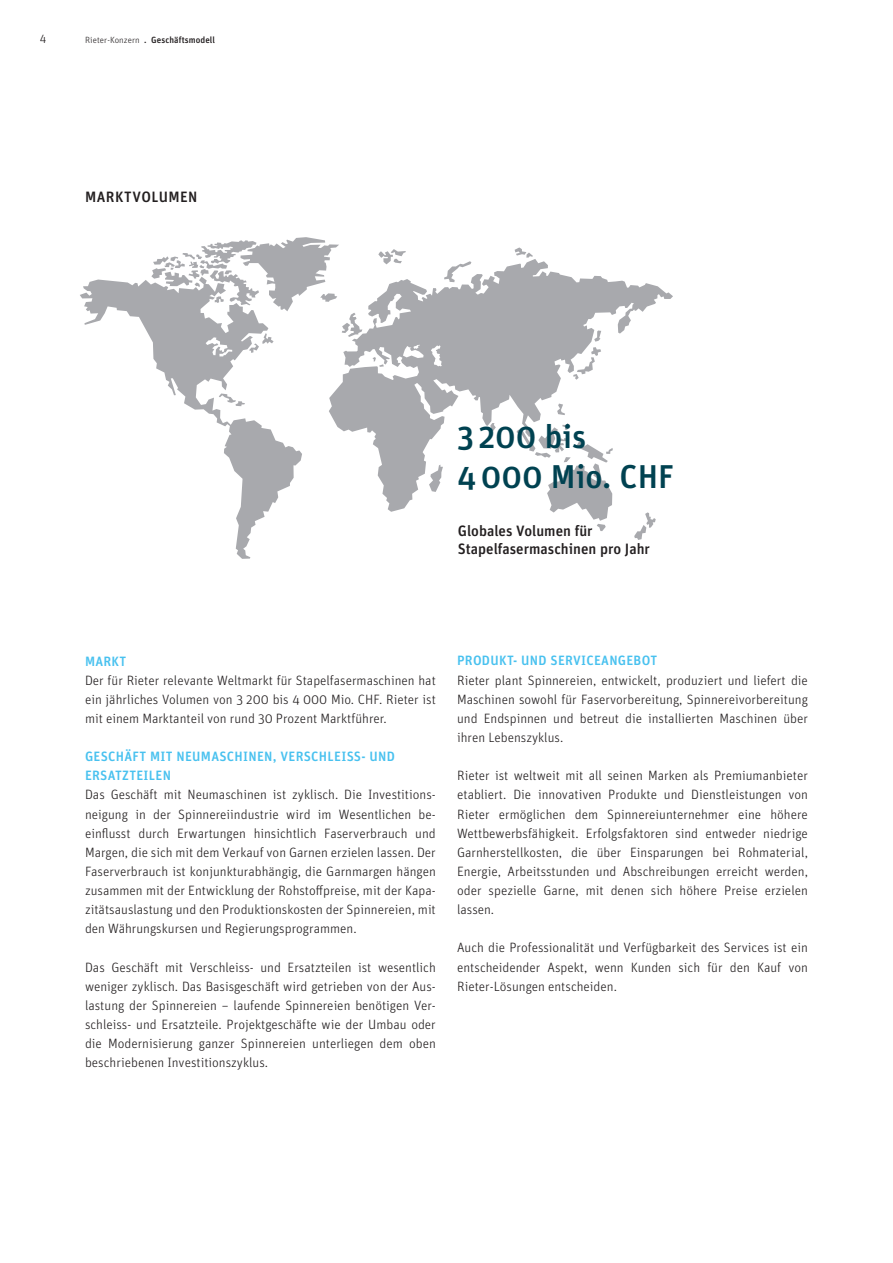
<style>
.page{position:relative;width:893px;height:1263px;background:#fff}
.page>*{position:absolute;margin:0;border:0;box-sizing:border-box;transform-origin:0 0}
.t1{font:33px/39.6px "Rieter Unit OT Medium";color:#004251}
.t2{font:15px/18px "Rieter Unit OT Medium";color:#231f20}
.t3{font:15px "Rieter Unit OT Medium";letter-spacing:.03em;color:#231f20}
.t4{font:13.5px/19.2px "Rieter Unit OT Light";color:#231f20;text-align:justify}
.t5{font:13.5px/19.2px "Rieter Unit OT Medium";letter-spacing:.02em;color:#48c1ef}
.t6{font:12px "Rieter Unit OT Light";color:#231f20}
.t7{font:9px "Rieter Unit OT Medium";letter-spacing:.01em;color:#231f20}
.s1{font-family:"Rieter Unit OT Light"}
</style>
<div class="page">
<svg style="left:378px;top:249px;width:28px;height:10px"></svg>
<svg style="left:634px;top:512px;width:22px;height:28px"></svg>
<svg style="left:553px;top:512px;width:55px;height:19px"></svg>
<svg style="left:515px;top:247px;width:18px;height:11px"></svg>
<svg style="left:80px;top:237px;width:259px;height:322px"></svg>
<svg style="left:329px;top:259px;width:344px;height:253px"></svg>
<p class="t6" style="left:40px;top:32px;width:15px">412</p>
<p class="t7" style="left:85px;top:34px;width:132px"><span class="s1">Rieter-Konzern</span> . Geschäftsmodell</p>
<p class="t3" style="left:85px;top:188px;width:114px">MARKTVOLUMEN</p>
<h1 class="t1" style="left:457px;top:418px;width:218px">3200 bis<br>4000 Mio. CHF</h1>
<p class="t2" style="left:458px;top:522px;width:194px">Globales Volumen für<br>Stapelfasermaschinen pro Jahr</p>
<p class="t5" style="left:85px;top:652px;width:43px">MARKT</p>
<p class="t4" style="left:85px;top:671px;width:352px">Der für Rieter relevante Weltmarkt für Stapelfasermaschinen hat ein jährliches Volumen von 3 200 bis 4 000 Mio. CHF. Rieter ist mit einem Marktanteil von rund 30 Prozent Marktführer.</p>
<p class="t5" style="left:85px;top:747px;width:311px">GESCHÄFT MIT NEUMASCHINEN, VERSCHLEISS- UND<br>ERSATZTEILEN</p>
<p class="t4" style="left:85px;top:785px;width:352px">Das Geschäft mit Neumaschinen ist zyklisch. Die Investitions&shy;neigung in der Spinnereiindustrie wird im Wesentlichen be&shy;einflusst durch Erwartungen hinsichtlich Faserverbrauch und Margen, die sich mit dem Verkauf von Garnen erzielen lassen. Der Faserverbrauch ist konjunkturabhängig, die Garnmargen hängen zusammen mit der Entwicklung der Rohstoffpreise, mit der Kapa&shy;zitätsauslastung und den Produktionskosten der Spinnereien, mit den Währungskursen und Regierungsprogrammen.</p>
<p class="t4" style="left:85px;top:958px;width:352px">Das Geschäft mit Verschleiss- und Ersatzteilen ist wesentlich weniger zyklisch. Das Basisgeschäft wird getrieben von der Aus&shy;lastung der Spinnereien – laufende Spinnereien benötigen Ver&shy;schleiss- und Ersatzteile. Projektgeschäfte wie der Umbau oder die Modernisierung ganzer Spinnereien unterliegen dem oben beschriebenen Investitionszyklus.</p>
<p class="t5" style="left:457px;top:652px;width:202px">PRODUKT- UND SERVICEANGEBOT</p>
<p class="t4" style="left:457px;top:670px;width:352px">Rieter plant Spinnereien, entwickelt, produziert und liefert die Maschinen sowohl für Faservorbereitung, Spinnereivorbereitung und Endspinnen und betreut die installierten Maschinen über ihren Lebenszyklus.</p>
<p class="t4" style="left:457px;top:766px;width:352px">Rieter ist weltweit mit all seinen Marken als Premiumanbieter etabliert. Die innovativen Produkte und Dienstleistungen von Rieter ermöglichen dem Spinnereiunternehmer eine höhere Wettbewerbsfähigkeit. Erfolgsfaktoren sind entweder niedrige Garnherstellkosten, die über Einsparungen bei Rohmaterial, Energie, Arbeitsstunden und Abschreibungen erreicht werden, oder spezielle Garne, mit denen sich höhere Preise erzielen lassen.</p>
<p class="t4" style="left:457px;top:938px;width:352px">Auch die Professionalität und Verfügbarkeit des Services ist ein entscheidender Aspekt, wenn Kunden sich für den Kauf von Rieter-Lösungen entscheiden.</p>
</div>
